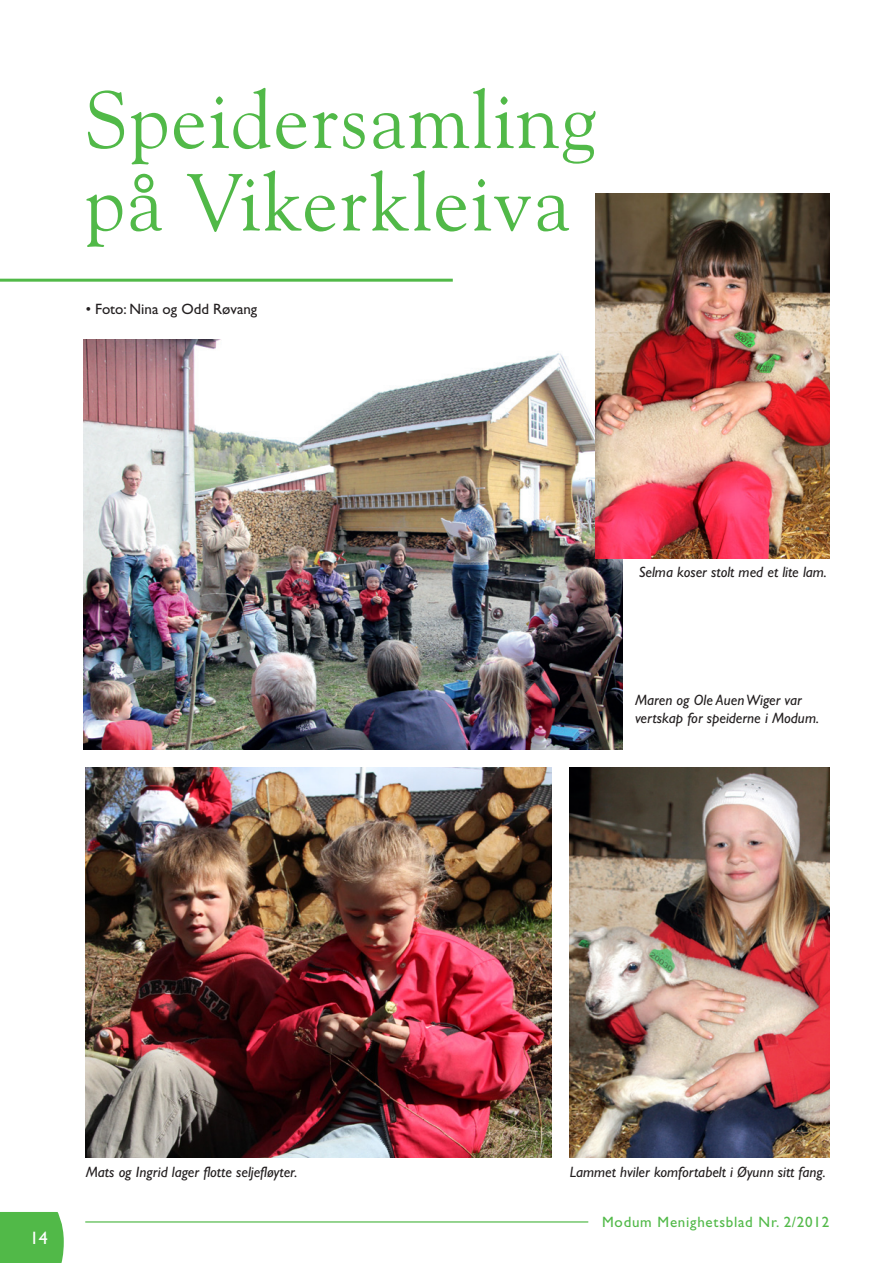
<style>
.page{position:relative;width:893px;height:1263px;background:#fff}
.page>*{position:absolute;margin:0;border:0;box-sizing:border-box;transform-origin:0 0}
.t1{font:81px/82.5px "Goudy Old Style BT";letter-spacing:.02em;color:#51b948}
.t2{font:18px "Gill Sans";color:#fff}
.t3{font:italic 15px/18px "Gill Sans";color:#231f20}
.t4{font:15px "Gill Sans";letter-spacing:.05em;color:#51b948}
.t5{font:15px "Gill Sans";color:#231f20}
</style>
<div class="page">
<div style="left:0;top:1212px;width:64px;height:51px;background:#51b948"></div>
<hr style="left:86px;top:1221px;width:502px;height:1px;background:#51b948">
<hr style="left:0;top:279px;width:453px;height:3px;background:#51b948">
<img style="left:84px;top:340px;width:538px;height:409px">
<img style="left:86px;top:767px;width:465px;height:390px">
<img style="left:595px;top:193px;width:234px;height:365px">
<img style="left:570px;top:767px;width:259px;height:390px">
<h1 class="t1" style="left:85px;top:85px;width:513px">Speidersamling på Vikerkleiva</h1>
<p class="t5" style="left:86px;top:304px;width:173px">• Foto: Nina og Odd Røvang</p>
<p class="t3" style="left:639px;top:564px;width:190px">Selma koser stolt med et lite lam.</p>
<p class="t3" style="left:635px;top:692px;width:186px">Maren og Ole Auen Wiger var vertskap for speiderne i Modum.</p>
<p class="t2" style="left:30px;top:1231px;width:19px">14</p>
<p class="t3" style="left:86px;top:1164px;width:213px">Mats og Ingrid lager flotte seljefløyter.</p>
<p class="t3" style="left:570px;top:1164px;width:258px">Lammet hviler komfortabelt i Øyunn sitt fang.</p>
<p class="t4" style="left:602px;top:1216px;width:229px">Modum Menighetsblad Nr. 2/2012</p>
</div>
